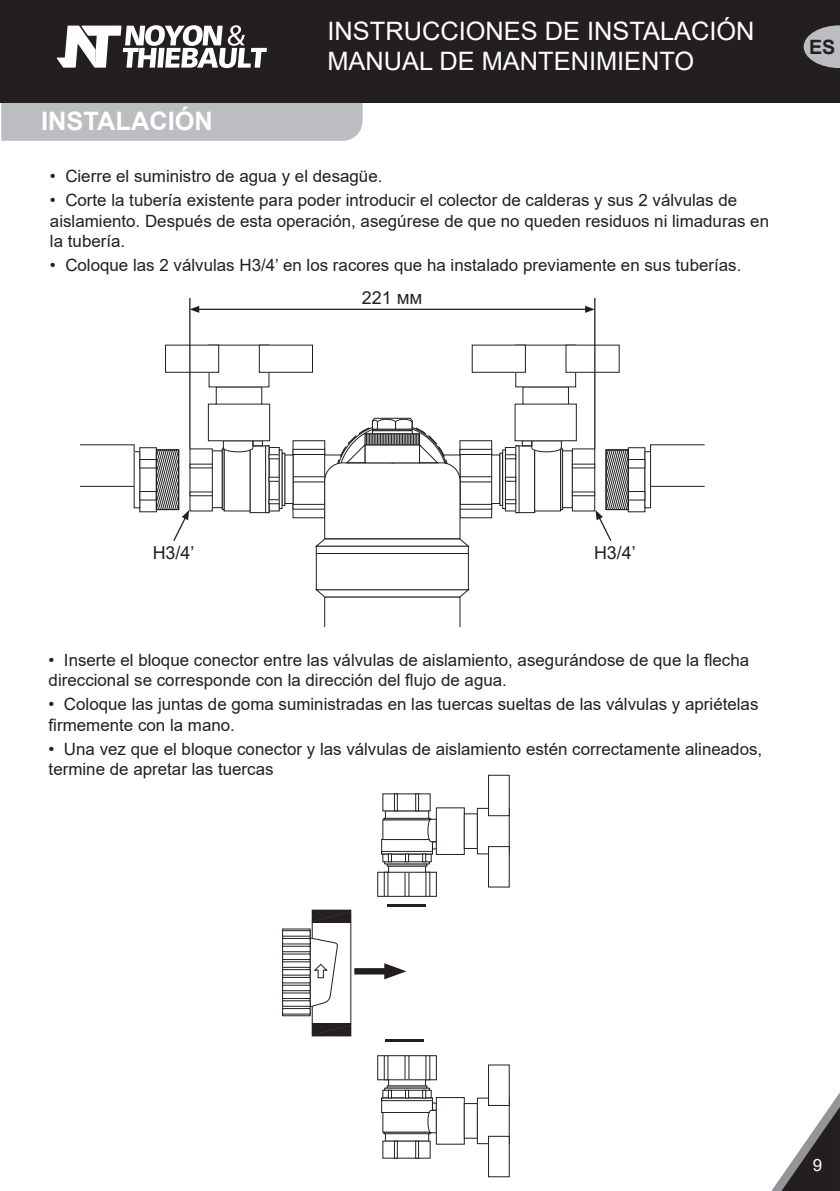
<style>
.page{position:relative;width:840px;height:1191px;background:#fff}
.page>*{position:absolute;margin:0;border:0;box-sizing:border-box;transform-origin:0 0}
.t1{font:25.4px/30.4px "Arial";color:#fff}
.t2{font:700 25.4px "Arial";color:#fff}
.t3{font:700 19.8px "Arial";color:#231f20}
.t4{font:17.8px "Arial";color:#231f20}
.t5{font:17px/20.2px "Arial";color:#231f20}
.t6{font:17px "Arial";color:#fff}
</style>
<div class="page">
<svg style="left:771px;top:1094px;width:68px;height:97px"></svg>
<div style="left:1px;top:102px;width:361px;height:39px;background:#bcbdc0"></div>
<div style="left:0;top:0;width:839px;height:102px;background:#231f20"></div>
<svg style="left:57px;top:25px;width:210px;height:43px"></svg>
<div style="left:292px;top:440px;width:33px;height:78px;border:1px solid #231f20"></div>
<div style="left:292px;top:504px;width:33px;height:5px;border:1px solid #231f20"></div>
<div style="left:292px;top:476px;width:33px;height:6px;border:1px solid #231f20"></div>
<div style="left:292px;top:449px;width:33px;height:6px;border:1px solid #231f20"></div>
<div style="left:268px;top:447px;width:11px;height:64px;border:1px solid #231f20"></div>
<div style="left:249px;top:445px;width:20px;height:68px;border:1px solid #231f20"></div>
<div style="left:265px;top:445px;width:4px;height:68px;border:1px solid #231f20"></div>
<div style="left:223px;top:447px;width:27px;height:64px;border:1px solid #231f20"></div>
<div style="left:222px;top:448px;width:2px;height:62px;border:1px solid #231f20"></div>
<div style="left:212px;top:450px;width:10px;height:58px;border:1px solid #231f20"></div>
<div style="left:281px;top:453px;width:4px;height:53px;border:1px solid #231f20"></div>
<div style="left:279px;top:449px;width:3px;height:60px;border:1px solid #231f20"></div>
<div style="left:268px;top:499px;width:11px;height:5px;border:1px solid #231f20"></div>
<div style="left:268px;top:454px;width:11px;height:5px;border:1px solid #231f20"></div>
<div style="left:139px;top:491px;width:17px;height:9px;border:1px solid #231f20"></div>
<div style="left:139px;top:459px;width:17px;height:9px;border:1px solid #231f20"></div>
<svg style="left:222px;top:441px;width:31px;height:11px"></svg>
<div style="left:252px;top:440px;width:10px;height:6px;border:1px solid #231f20"></div>
<div style="left:208px;top:404px;width:62px;height:37px;border:1px solid #231f20"></div>
<div style="left:165px;top:345px;width:54px;height:27px;border:1px solid #231f20"></div>
<div style="left:189px;top:491px;width:23px;height:5px;border:1px solid #231f20"></div>
<div style="left:156px;top:449px;width:23px;height:61px;border:1px solid #231f20"></div>
<div style="left:459px;top:504px;width:32px;height:5px;border:1px solid #231f20"></div>
<div style="left:459px;top:476px;width:32px;height:6px;border:1px solid #231f20"></div>
<div style="left:459px;top:449px;width:32px;height:6px;border:1px solid #231f20"></div>
<div style="left:491px;top:454px;width:9px;height:50px;border:1px solid #231f20"></div>
<div style="left:505px;top:447px;width:11px;height:64px;border:1px solid #231f20"></div>
<div style="left:515px;top:445px;width:4px;height:68px;border:1px solid #231f20"></div>
<div style="left:534px;top:447px;width:26px;height:64px;border:1px solid #231f20"></div>
<div style="left:560px;top:448px;width:2px;height:62px;border:1px solid #231f20"></div>
<div style="left:562px;top:450px;width:10px;height:58px;border:1px solid #231f20"></div>
<div style="left:571px;top:448px;width:23px;height:63px;border:1px solid #231f20"></div>
<div style="left:627px;top:447px;width:18px;height:65px;border:1px solid #231f20"></div>
<div style="left:644px;top:451px;width:6px;height:57px;border:1px solid #231f20"></div>
<div style="left:650px;top:444px;width:54px;height:43px;border:1px solid #231f20"></div>
<div style="left:499px;top:453px;width:3px;height:53px;border:1px solid #231f20"></div>
<div style="left:502px;top:449px;width:3px;height:60px;border:1px solid #231f20"></div>
<div style="left:505px;top:477px;width:11px;height:4px;border:1px solid #231f20"></div>
<div style="left:505px;top:499px;width:11px;height:5px;border:1px solid #231f20"></div>
<div style="left:505px;top:454px;width:11px;height:5px;border:1px solid #231f20"></div>
<div style="left:627px;top:491px;width:17px;height:9px;border:1px solid #231f20"></div>
<div style="left:627px;top:459px;width:17px;height:9px;border:1px solid #231f20"></div>
<svg style="left:531px;top:441px;width:30px;height:11px"></svg>
<div style="left:521px;top:440px;width:10px;height:6px;border:1px solid #231f20"></div>
<div style="left:571px;top:491px;width:23px;height:5px;border:1px solid #231f20"></div>
<div style="left:605px;top:449px;width:23px;height:61px;border:1px solid #231f20"></div>
<svg style="left:314px;top:417px;width:155px;height:130px"></svg>
<svg style="left:315px;top:589px;width:155px;height:38px"></svg>
<div style="left:316px;top:546px;width:152px;height:8px;border:1px solid #231f20"></div>
<div style="left:316px;top:553px;width:152px;height:37px;border:1px solid #231f20"></div>
<hr style="left:189px;top:298px;width:1px;height:151px;background:#231f20">
<hr style="left:594px;top:298px;width:1px;height:151px;background:#231f20">
<hr style="left:197px;top:309px;width:390px;height:1px;background:#231f20">
<svg style="left:584px;top:306px;width:10px;height:7px"></svg>
<svg style="left:189px;top:306px;width:10px;height:7px"></svg>
<svg style="left:595px;top:450px;width:33px;height:91px"></svg>
<svg style="left:156px;top:450px;width:33px;height:91px"></svg>
<div style="left:377px;top:872px;width:59px;height:24px;border:1px solid #231f20"></div>
<div style="left:384px;top:872px;width:4px;height:24px;border:1px solid #231f20"></div>
<div style="left:388px;top:865px;width:37px;height:7px;border:1px solid #231f20"></div>
<div style="left:382px;top:853px;width:49px;height:9px;border:1px solid #231f20"></div>
<div style="left:381px;top:839px;width:51px;height:15px;border:1px solid #231f20"></div>
<div style="left:381px;top:851px;width:51px;height:3px;border:1px solid #231f20"></div>
<div style="left:383px;top:818px;width:47px;height:2px;border:1px solid #231f20"></div>
<div style="left:385px;top:810px;width:43px;height:8px;border:1px solid #231f20"></div>
<svg style="left:386px;top:806px;width:50px;height:56px"></svg>
<div style="left:436px;top:807px;width:28px;height:47px;border:1px solid #231f20"></div>
<div style="left:464px;top:813px;width:13px;height:35px;border:1px solid #231f20"></div>
<div style="left:477px;top:808px;width:32px;height:46px;border:1px solid #231f20"></div>
<div style="left:488px;top:846px;width:21px;height:41px;background:#fff"></div>
<div style="left:488px;top:846px;width:21px;height:41px;border:1px solid #231f20"></div>
<div style="left:488px;top:775px;width:21px;height:40px;background:#fff"></div>
<div style="left:488px;top:775px;width:21px;height:41px;border:1px solid #231f20"></div>
<div style="left:415px;top:793px;width:3px;height:18px;border:1px solid #231f20"></div>
<div style="left:394px;top:793px;width:3px;height:18px;border:1px solid #231f20"></div>
<div style="left:377px;top:1055px;width:59px;height:25px;border:1px solid #231f20"></div>
<div style="left:384px;top:1055px;width:4px;height:25px;border:1px solid #231f20"></div>
<div style="left:382px;top:1090px;width:49px;height:8px;border:1px solid #231f20"></div>
<svg style="left:383px;top:1100px;width:39px;height:2px"></svg>
<div style="left:381px;top:1097px;width:51px;height:3px;border:1px solid #231f20"></div>
<div style="left:382px;top:1112px;width:49px;height:20px;border:1px solid #231f20"></div>
<div style="left:383px;top:1132px;width:47px;height:2px;border:1px solid #231f20"></div>
<div style="left:385px;top:1133px;width:43px;height:8px;border:1px solid #231f20"></div>
<svg style="left:405px;top:1090px;width:3px;height:8px"></svg>
<svg style="left:388px;top:1090px;width:3px;height:8px"></svg>
<svg style="left:422px;top:1090px;width:14px;height:43px"></svg>
<div style="left:436px;top:1097px;width:28px;height:47px;border:1px solid #231f20"></div>
<div style="left:464px;top:1103px;width:13px;height:35px;border:1px solid #231f20"></div>
<div style="left:477px;top:1097px;width:32px;height:46px;border:1px solid #231f20"></div>
<div style="left:488px;top:1065px;width:21px;height:40px;background:#fff"></div>
<div style="left:488px;top:1064px;width:21px;height:41px;border:1px solid #231f20"></div>
<div style="left:488px;top:1136px;width:21px;height:40px;background:#fff"></div>
<div style="left:488px;top:1136px;width:21px;height:41px;border:1px solid #231f20"></div>
<div style="left:415px;top:1141px;width:3px;height:17px;border:1px solid #231f20"></div>
<div style="left:394px;top:1141px;width:3px;height:17px;border:1px solid #231f20"></div>
<div style="left:312px;top:921px;width:39px;height:103px;border:1px solid #231f20"></div>
<div style="left:312px;top:910px;width:39px;height:12px;border:1px solid #231f20"></div>
<div style="left:282px;top:928px;width:28px;height:88px;border:1px solid #231f20"></div>
<svg style="left:309px;top:937px;width:28px;height:70px"></svg>
<div style="left:282px;top:938px;width:28px;height:6px;border:1px solid #231f20"></div>
<div style="left:282px;top:946px;width:28px;height:6px;border:1px solid #231f20"></div>
<div style="left:282px;top:930px;width:28px;height:6px;border:1px solid #231f20"></div>
<div style="left:282px;top:969px;width:28px;height:6px;border:1px solid #231f20"></div>
<div style="left:282px;top:977px;width:28px;height:6px;border:1px solid #231f20"></div>
<div style="left:282px;top:985px;width:28px;height:6px;border:1px solid #231f20"></div>
<div style="left:282px;top:1008px;width:28px;height:6px;border:1px solid #231f20"></div>
<svg style="left:312px;top:910px;width:38px;height:12px"></svg>
<div style="left:312px;top:1024px;width:39px;height:12px;border:1px solid #231f20"></div>
<svg style="left:312px;top:1023px;width:38px;height:12px"></svg>
<hr style="left:386px;top:904px;width:39px;height:2px;background:#231f20">
<hr style="left:384px;top:1039px;width:39px;height:2px;background:#231f20">
<div style="left:354px;top:968px;width:39px;height:6px;background:#231f20"></div>
<svg style="left:384px;top:963px;width:22px;height:16px"></svg>
<svg style="left:803px;top:25px;width:36px;height:43px"></svg>
<h1 class="t1" style="left:327px;top:15px;width:428px">INSTRUCCIONES DE INSTALACIÓN<br>MANUAL DE MANTENIMIENTO</h1>
<h1 class="t2" style="left:41px;top:103px;width:173px">INSTALACIÓN</h1>
<p class="t5" style="left:50px;top:166px;width:334px">• Cierre el suministro de agua y el desagüe.</p>
<p class="t5" style="left:50px;top:190px;width:720px">• Corte la tubería existente para poder introducir el colector de calderas y sus 2 válvulas de aislamiento. Después de esta operación, asegúrese de que no queden residuos ni limaduras en la tubería.</p>
<p class="t5" style="left:50px;top:255px;width:692px">• Coloque las 2 válvulas H3/4’ en los racores que ha instalado previamente en sus tuberías.</p>
<p class="t4" style="left:361px;top:286px;width:62px">221 mm</p>
<p class="t3" style="left:808px;top:33px;width:28px">ES</p>
<p class="t4" style="left:153px;top:540px;width:43px">H3/4’</p>
<p class="t4" style="left:593px;top:540px;width:43px">H3/4’</p>
<p class="t5" style="left:49px;top:649px;width:701px">• Inserte el bloque conector entre las válvulas de aislamiento, asegurándose de que la flecha direccional se corresponde con la dirección del flujo de agua.</p>
<p class="t5" style="left:49px;top:694px;width:711px">• Coloque las juntas de goma suministradas en las tuercas sueltas de las válvulas y apriételas firmemente con la mano.</p>
<p class="t5" style="left:49px;top:739px;width:714px">• Una vez que el bloque conector y las válvulas de aislamiento estén correctamente alineados, termine de apretar las tuercas</p>
<p class="t6" style="left:812px;top:1153px;width:11px">9</p>
</div>
